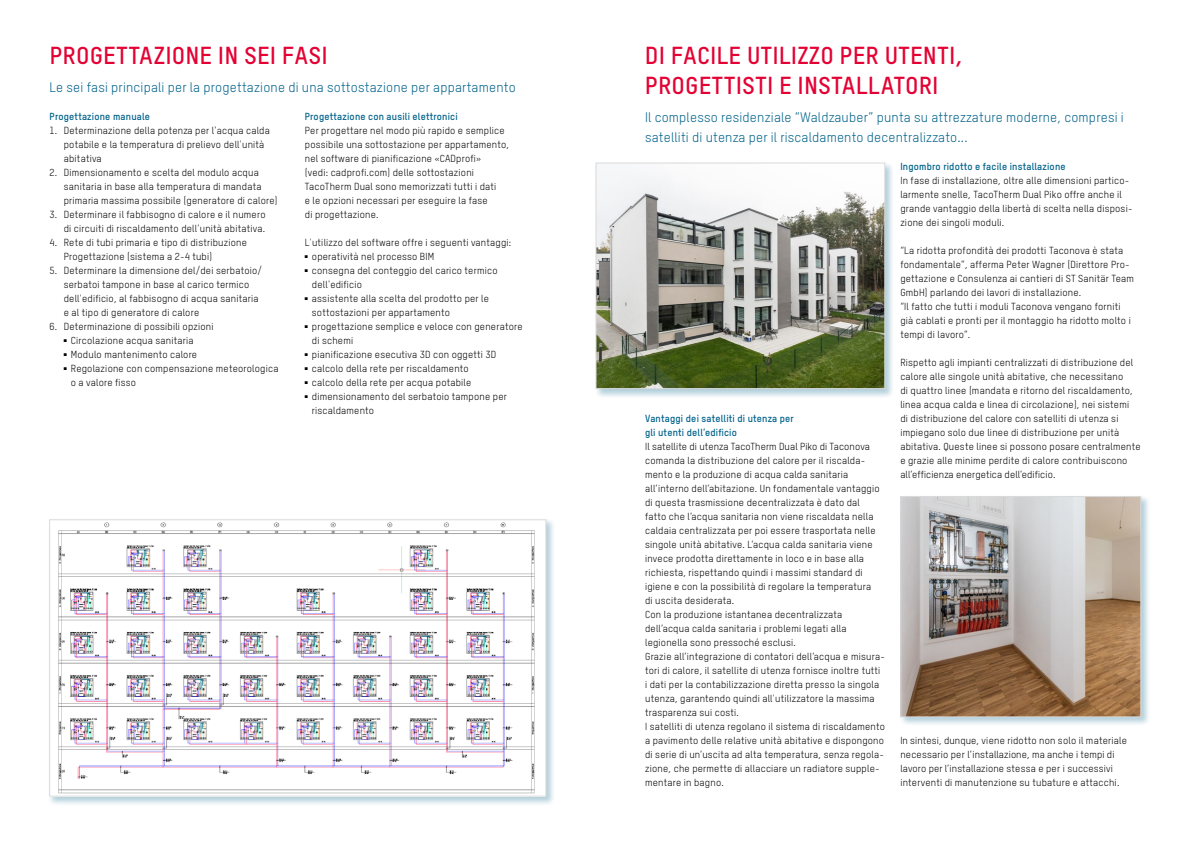
<style>
.page{position:relative;width:1191px;height:842px;background:#fff}
.page>*{position:absolute;margin:0;border:0;box-sizing:border-box;transform-origin:0 0}
.Produkttitel{font:24px/30px "T Star Pro Bold";letter-spacing:.03em;color:#e40234}
.Lead{font:13.5px/20px "T Star Pro Regular";letter-spacing:.015em;color:#00628a}
.t1{font:10px/14px "T Star Pro Regular";letter-spacing:.02em;color:#000}
.Untertitel{font:10px/14px "T Star Pro Bold";letter-spacing:.02em;color:#00628a}
</style>
<div class="page">
<div style="left:48px;top:518px;width:508px;height:288px;background:#00628a;opacity:.3"></div>
<img style="left:51px;top:521px;width:493px;height:274px">
<div style="left:49px;top:519px;width:497px;height:278px;border:1px solid #dadada"></div>
<div style="left:594px;top:161px;width:300px;height:238px;background:#00628a;opacity:.3"></div>
<img style="left:597px;top:165px;width:286px;height:222px">
<div style="left:595px;top:163px;width:290px;height:226px;border:1px solid #dadada"></div>
<div style="left:899px;top:494px;width:252px;height:233px;background:#00628a;opacity:.3"></div>
<img style="left:902px;top:498px;width:237px;height:217px">
<div style="left:900px;top:496px;width:241px;height:221px;border:1px solid #dadada"></div>
<p class="Produkttitel" style="left:50px;top:38px;width:279px">PROGETTAZIONE IN SEI FASI</p>
<p class="Lead" style="left:50px;top:77px;width:467px">Le sei fasi principali per la progettazione di una sottostazione per appartamento</p>
<p class="Untertitel" style="left:50px;top:109px;width:102px">Progettazione manuale</p>
<p class="t1" style="left:64px;top:123px;width:208px;text-indent:-14px">1. Determinazione della potenza per l'acqua calda potabile e la temperatura di prelievo dell'unità abitativa</p>
<p class="t1" style="left:64px;top:165px;width:215px;text-indent:-14px">2. Dimensionamento e scelta del modulo acqua sanitaria in base alla temperatura di mandata primaria massima possibile (generatore di calore)</p>
<p class="t1" style="left:50px;top:207px;width:217px;text-align:right">3. Determinare il fabbisogno di calore e il numero di circuiti di riscaldamento dell'unità abitativa.</p>
<p class="t1" style="left:64px;top:235px;width:185px;text-indent:-14px">4. Rete di tubi primaria e tipo di distribuzione<br>Progettazione (sistema a 2-4 tubi)</p>
<p class="t1" style="left:64px;top:263px;width:200px;text-indent:-14px">5. Determinare la dimensione del/dei serbatoio/ serbatoi tampone in base al carico termico dell'edificio, al fabbisogno di acqua sanitaria e al tipo di generatore di calore</p>
<p class="t1" style="left:50px;top:319px;width:165px">6. Determinazione di possibili opzioni</p>
<p class="t1" style="left:64px;top:333px;width:131px">■ Circolazione acqua sanitaria</p>
<p class="t1" style="left:64px;top:347px;width:135px">■ Modulo mantenimento calore</p>
<p class="t1" style="left:71px;top:361px;width:209px;text-indent:-7px">■ Regolazione con compensazione meteorologica o a valore fisso</p>
<p class="Untertitel" style="left:305px;top:109px;width:154px">Progettazione con ausili elettronici</p>
<p class="t1" style="left:305px;top:123px;width:206px">Per progettare nel modo più rapido e semplice possibile una sottostazione per appartamento,</p>
<p class="t1" style="left:305px;top:151px;width:193px">nel software di pianificazione «CADprofi» (vedi: cadprofi.com) delle sottostazioni TacoTherm Dual sono memorizzati tutti i dati e le opzioni necessari per eseguire la fase di progettazione.</p>
<p class="t1" style="left:305px;top:235px;width:208px">L'utilizzo del software offre i seguenti vantaggi:</p>
<p class="t1" style="left:305px;top:249px;width:131px">■ operatività nel processo BIM</p>
<p class="t1" style="left:312px;top:263px;width:187px;text-indent:-7px">■ consegna del conteggio del carico termico dell'edificio</p>
<p class="t1" style="left:312px;top:291px;width:179px;text-indent:-7px">■ assistente alla scelta del prodotto per le sottostazioni per appartamento</p>
<p class="t1" style="left:312px;top:319px;width:212px;text-indent:-7px">■ progettazione semplice e veloce con generatore di schemi</p>
<p class="t1" style="left:305px;top:347px;width:193px">■ pianificazione esecutiva 3D con oggetti 3D</p>
<p class="t1" style="left:305px;top:361px;width:165px">■ calcolo della rete per riscaldamento</p>
<p class="t1" style="left:305px;top:375px;width:168px">■ calcolo della rete per acqua potabile</p>
<p class="t1" style="left:312px;top:389px;width:196px;text-indent:-7px">■ dimensionamento del serbatoio tampone per riscaldamento</p>
<p class="Produkttitel" style="left:645px;top:38px;width:319px">DI FACILE UTILIZZO PER UTENTI,<br>PROGETTISTI E INSTALLATORI</p>
<p class="Lead" style="left:645px;top:107px;width:480px">Il complesso residenziale “Waldzauber” punta su attrezzature moderne, compresi i satelliti di utenza per il riscaldamento decentralizzato...</p>
<p class="Untertitel" style="left:645px;top:411px;width:150px">Vantaggi dei satelliti di utenza per gli utenti dell’edificio</p>
<p class="t1" style="left:645px;top:439px;width:236px">Il satellite di utenza TacoTherm Dual Piko di Taconova comanda la distribuzione del calore per il riscalda&shy;mento e la produzione di acqua calda sanitaria all’interno dell’abitazione. Un fondamentale vantaggio di questa trasmissione decentralizzata è dato dal fatto che l’acqua sanitaria non viene riscaldata nella caldaia centralizzata per poi essere trasportata nelle singole unità abitative. L’acqua calda sanitaria viene invece prodotta direttamente in loco e in base alla richiesta, rispettando quindi i massimi standard di igiene e con la possibilità di regolare la temperatura di uscita desiderata.</p>
<p class="t1" style="left:645px;top:607px;width:203px">Con la produzione istantanea decentralizzata dell’acqua calda sanitaria i problemi legati alla legionella sono pressoché esclusi.</p>
<p class="t1" style="left:645px;top:649px;width:241px">Grazie all’integrazione di contatori dell’acqua e misura&shy;tori di calore, il satellite di utenza fornisce inoltre tutti i dati per la contabilizzazione diretta presso la singola utenza, garantendo quindi all'utilizzatore la massima trasparenza sui costi.</p>
<p class="t1" style="left:645px;top:719px;width:241px">I satelliti di utenza regolano il sistema di riscaldamento a pavimento delle relative unità abitative e dispongono di serie di un’uscita ad alta temperatura, senza regola&shy;zione, che permette di allacciare un radiatore supple&shy;mentare in bagno.</p>
<p class="Untertitel" style="left:900px;top:159px;width:167px">Ingombro ridotto e facile installazione</p>
<p class="t1" style="left:900px;top:173px;width:234px">In fase di installazione, oltre alle dimensioni partico&shy;larmente snelle, TacoTherm Dual Piko offre anche il grande vantaggio della libertà di scelta nella disposi&shy;zione dei singoli moduli.</p>
<p class="t1" style="left:900px;top:243px;width:235px">“La ridotta profondità dei prodotti Taconova è stata fondamentale”, afferma Peter Wagner (Direttore Pro&shy;gettazione e Consulenza ai cantieri di ST Sanitär Team GmbH) parlando dei lavori di installazione.</p>
<p class="t1" style="left:900px;top:299px;width:232px">“Il fatto che tutti i moduli Taconova vengano forniti già cablati e pronti per il montaggio ha ridotto molto i tempi di lavoro”.</p>
<p class="t1" style="left:900px;top:355px;width:242px">Rispetto agli impianti centralizzati di distribuzione del calore alle singole unità abitative, che necessitano<br>di quattro linee (mandata e ritorno del riscaldamento, linea acqua calda e linea di circolazione), nei sistemi<br>di distribuzione del calore con satelliti di utenza si impiegano solo due linee di distribuzione per unità abitativa. Queste linee si possono posare centralmente e grazie alle minime perdite di calore contribuiscono all’efficienza energetica dell’edificio.</p>
<p class="t1" style="left:900px;top:733px;width:228px">In sintesi, dunque, viene ridotto non solo il materiale necessario per l’installazione, ma anche i tempi di lavoro per l’installazione stessa e per i successivi interventi di manutenzione su tubature e attacchi.</p>
</div>
